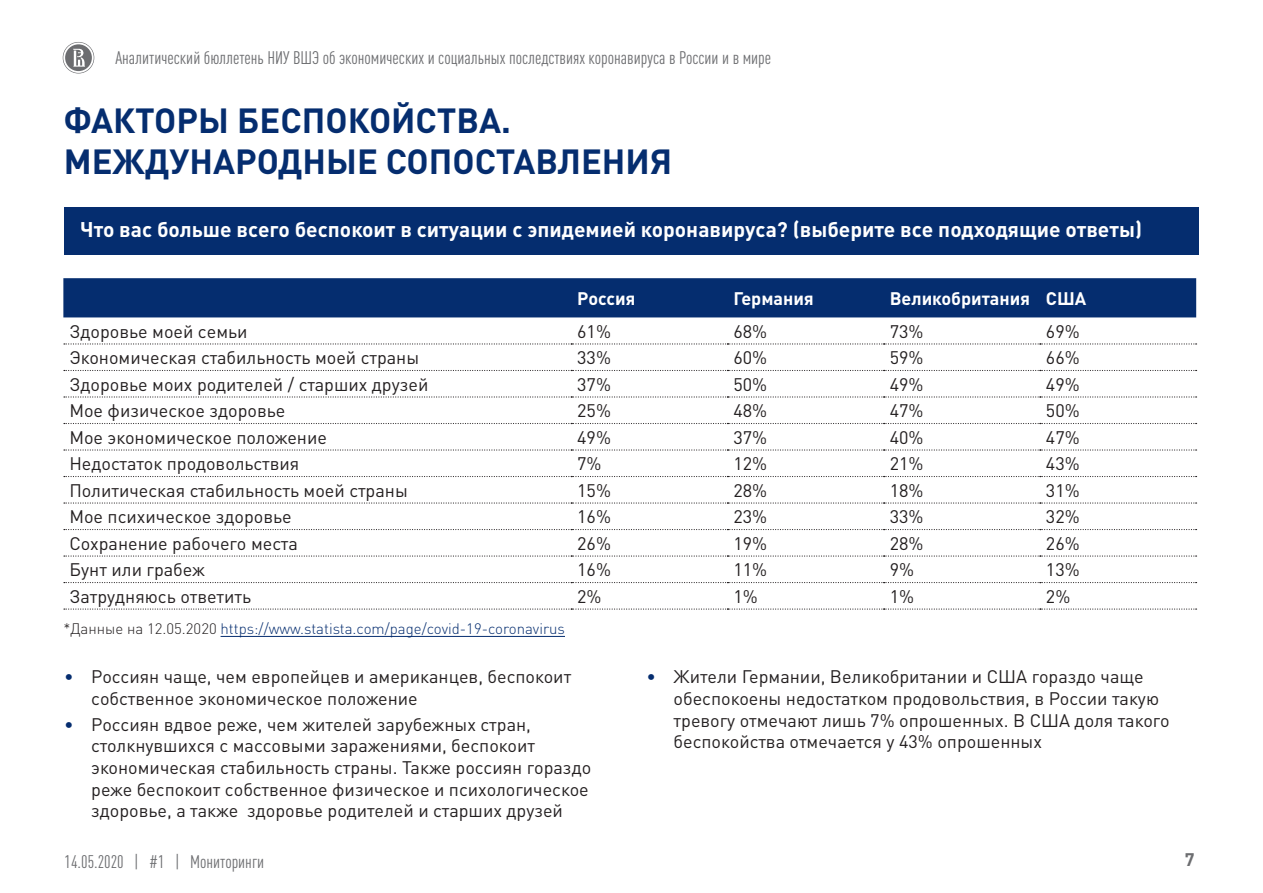
<style>
.page{position:relative;width:1263px;height:893px;background:#fff}
.page>*{position:absolute;margin:0;border:0;box-sizing:border-box;transform-origin:0 0}
.ЗАГ{font:700 34.5px/41.4px "DIN Pro";color:#052d6f}
.ПОДзаг_БЕЛ{font:700 21px "DIN Pro";color:#fff}
.t1{font:18px/21.6px "DIN Pro";color:#231f20}
.t2{font:condensed 18px "DIN Pro";color:#6c6d70}
.t3{font:700 18px "DIN Pro";color:#fff}
.t4{font:700 18px "DIN Pro";color:#6c6d70}
.t5{font:300 15px "DIN Pro";color:#052d6f}
.s1{color:#231f20}
.s2{color:#052d6f}
</style>
<div class="page">
<svg style="left:63px;top:42px;width:31px;height:32px"></svg>
<svg style="left:63px;top:43px;width:31px;height:30px"></svg>
<svg style="left:65px;top:44px;width:27px;height:27px"></svg>
<div style="left:64px;top:207px;width:1134px;height:47px;background:#052d6f"></div>
<hr style="left:221px;top:636px;width:344px;height:1px;background:#052d6f">
<div style="left:63px;top:278px;width:1133px;height:39px;background:#052d6f"></div>
<svg style="left:64px;top:343px;width:1132px;height:2px"></svg>
<svg style="left:64px;top:370px;width:1132px;height:1px"></svg>
<svg style="left:64px;top:396px;width:1132px;height:2px"></svg>
<svg style="left:64px;top:423px;width:1132px;height:1px"></svg>
<svg style="left:64px;top:449px;width:1132px;height:2px"></svg>
<svg style="left:64px;top:476px;width:1132px;height:1px"></svg>
<svg style="left:64px;top:502px;width:1132px;height:2px"></svg>
<svg style="left:64px;top:529px;width:1132px;height:1px"></svg>
<svg style="left:64px;top:555px;width:1132px;height:2px"></svg>
<svg style="left:64px;top:582px;width:1132px;height:1px"></svg>
<svg style="left:64px;top:608px;width:1132px;height:2px"></svg>
<p class="t2" style="left:115px;top:45px;width:657px">Аналитический бюллетень НИУ ВШЭ об экономических и социальных последствиях коронавируса в России и в мире</p>
<p class="ЗАГ" style="left:64px;top:98px;width:610px">ФАКТОРЫ БЕСПОКОЙСТВА.<br>МЕЖДУНАРОДНЫЕ СОПОСТАВЛЕНИЯ</p>
<p class="ПОДзаг_БЕЛ" style="left:80px;top:215px;width:1063px">Что вас больше всего беспокоит в ситуации с эпидемией коронавируса? (выберите все подходящие ответы)</p>
<p class="t3" style="left:577px;top:286px;width:60px">Россия</p>
<p class="t3" style="left:733px;top:286px;width:82px">Германия</p>
<p class="t3" style="left:890px;top:286px;width:142px">Великобритания</p>
<p class="t3" style="left:1046px;top:286px;width:42px">США</p>
<p class="t1" style="left:69px;top:320px;width:180px">Здоровье моей семьи</p>
<p class="t1" style="left:577px;top:320px;width:35px">61%</p>
<p class="t1" style="left:733px;top:320px;width:35px">68%</p>
<p class="t1" style="left:890px;top:320px;width:35px">73%</p>
<p class="t1" style="left:1046px;top:320px;width:35px">69%</p>
<p class="t1" style="left:69px;top:346px;width:351px">Экономическая стабильность моей страны</p>
<p class="t1" style="left:577px;top:346px;width:35px">33%</p>
<p class="t1" style="left:733px;top:346px;width:35px">60%</p>
<p class="t1" style="left:890px;top:346px;width:35px">59%</p>
<p class="t1" style="left:1046px;top:346px;width:35px">66%</p>
<p class="t1" style="left:69px;top:373px;width:360px">Здоровье моих родителей / старших друзей</p>
<p class="t1" style="left:577px;top:373px;width:35px">37%</p>
<p class="t1" style="left:733px;top:373px;width:35px">50%</p>
<p class="t1" style="left:890px;top:373px;width:35px">49%</p>
<p class="t1" style="left:1046px;top:373px;width:35px">49%</p>
<p class="t1" style="left:69px;top:399px;width:217px">Мое физическое здоровье</p>
<p class="t1" style="left:577px;top:399px;width:35px">25%</p>
<p class="t1" style="left:733px;top:399px;width:35px">48%</p>
<p class="t1" style="left:890px;top:399px;width:35px">47%</p>
<p class="t1" style="left:1046px;top:399px;width:35px">50%</p>
<p class="t1" style="left:69px;top:426px;width:259px">Мое экономическое положение</p>
<p class="t1" style="left:577px;top:426px;width:35px">49%</p>
<p class="t1" style="left:733px;top:426px;width:35px">37%</p>
<p class="t1" style="left:890px;top:426px;width:35px">40%</p>
<p class="t1" style="left:1046px;top:426px;width:35px">47%</p>
<p class="t1" style="left:69px;top:452px;width:232px">Недостаток продовольствия</p>
<p class="t1" style="left:577px;top:452px;width:26px">7%</p>
<p class="t1" style="left:733px;top:452px;width:35px">12%</p>
<p class="t1" style="left:890px;top:452px;width:35px">21%</p>
<p class="t1" style="left:1046px;top:452px;width:35px">43%</p>
<p class="t1" style="left:69px;top:479px;width:340px">Политическая стабильность моей страны</p>
<p class="t1" style="left:577px;top:479px;width:35px">15%</p>
<p class="t1" style="left:733px;top:479px;width:35px">28%</p>
<p class="t1" style="left:890px;top:479px;width:35px">18%</p>
<p class="t1" style="left:1046px;top:479px;width:35px">31%</p>
<p class="t1" style="left:69px;top:505px;width:224px">Мое психическое здоровье</p>
<p class="t1" style="left:577px;top:505px;width:35px">16%</p>
<p class="t1" style="left:733px;top:505px;width:35px">23%</p>
<p class="t1" style="left:890px;top:505px;width:35px">33%</p>
<p class="t1" style="left:1046px;top:505px;width:35px">32%</p>
<p class="t1" style="left:69px;top:532px;width:230px">Сохранение рабочего места</p>
<p class="t1" style="left:577px;top:532px;width:35px">26%</p>
<p class="t1" style="left:733px;top:532px;width:35px">19%</p>
<p class="t1" style="left:890px;top:532px;width:35px">28%</p>
<p class="t1" style="left:1046px;top:532px;width:35px">26%</p>
<p class="t1" style="left:69px;top:558px;width:137px">Бунт или грабеж</p>
<p class="t1" style="left:577px;top:558px;width:35px">16%</p>
<p class="t1" style="left:733px;top:558px;width:35px">11%</p>
<p class="t1" style="left:890px;top:558px;width:26px">9%</p>
<p class="t1" style="left:1046px;top:558px;width:35px">13%</p>
<p class="t1" style="left:69px;top:585px;width:183px">Затрудняюсь ответить</p>
<p class="t1" style="left:577px;top:585px;width:26px">2%</p>
<p class="t1" style="left:733px;top:585px;width:26px">1%</p>
<p class="t1" style="left:890px;top:585px;width:26px">1%</p>
<p class="t1" style="left:1046px;top:585px;width:26px">2%</p>
<p class="t5" style="left:63px;top:619px;width:503px"><span class="s1">*Данные на 12.05.2020</span> https://www.statista.com/page/covid-19-coronavirus</p>
<p class="t1" style="left:91px;top:665px;width:482px;text-indent:-27px"><span class="s2">•</span> Россиян чаще, чем европейцев и американцев, беспокоит собственное экономическое положение</p>
<p class="t1" style="left:91px;top:713px;width:501px;text-indent:-27px"><span class="s2">•</span> Россиян вдвое реже, чем жителей зарубежных стран, столкнувшихся с массовыми заражениями, беспокоит экономическая стабильность страны. Также россиян гораздо реже беспокоит собственное физическое и психологическое здоровье, а также здоровье родителей и старших друзей</p>
<p class="t1" style="left:674px;top:665px;width:498px;text-indent:-27px"><span class="s2">•</span> Жители Германии, Великобритании и США гораздо чаще обеспокоены недостатком продовольствия, в России такую тревогу отмечают лишь 7% опрошенных. В США доля такого беспокойства отмечается у 43% опрошенных</p>
<p class="t2" style="left:65px;top:848px;width:201px">14.05.2020 | #1 | Мониторинги</p>
<p class="t4" style="left:1185px;top:847px;width:11px">7</p>
</div>
